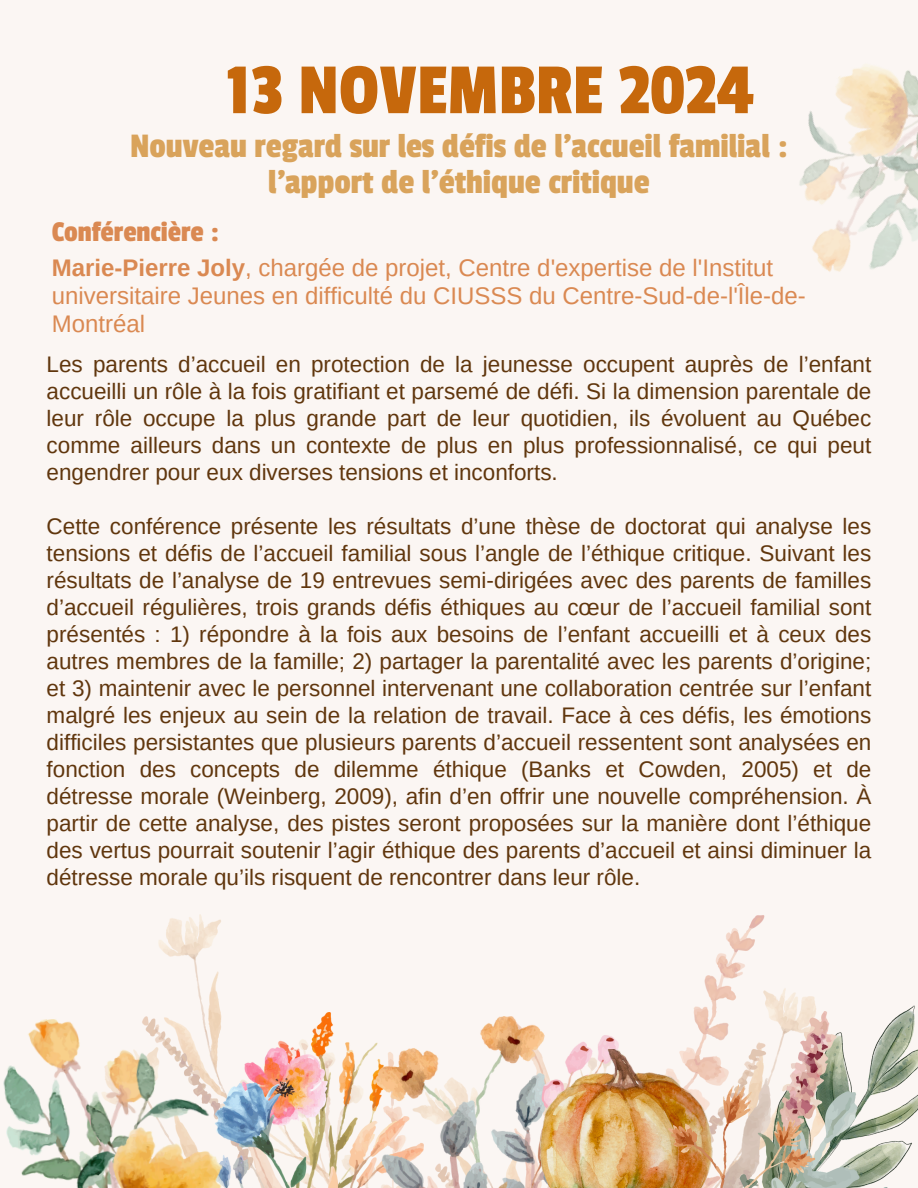
<style>
.page{position:relative;width:918px;height:1188px;background:#fbf6f3}
.page>*{position:absolute;margin:0;border:0;box-sizing:border-box;transform-origin:0 0}
.t1{font:75px "Passion One";color:#c6680c}
.t2{font:36px/36px "Passion One";color:#d9a35b;text-align:center}
.t3{font:30px "Passion One";color:#da8952}
.t4{font:24px/28.2px "Arimo";color:#da8952}
.t5{font:22.5px/27px "Arimo";color:#60360d;text-align:justify}
.s1{font-weight:700}
</style>
<div class="page">
<img style="left:158px;top:914px;width:658px;height:103px">
<img style="left:713px;top:1006px;width:205px;height:168px">
<img style="left:235px;top:1012px;width:188px;height:176px">
<img style="left:376px;top:1017px;width:243px;height:171px">
<img style="left:540px;top:1049px;width:128px;height:139px">
<img style="left:3px;top:1010px;width:232px;height:178px">
<img style="left:668px;top:1012px;width:221px;height:176px">
<img style="left:799px;top:66px;width:119px;height:206px">
<p class="t1" style="left:226px;top:51px;width:528px">13 NOVEMBRE 2024</p>
<p class="t2" style="left:130px;top:129px;width:659px">Nouveau regard sur les défis de l’accueil familial : l’apport de l’éthique critique</p>
<p class="t3" style="left:52px;top:216px;width:169px">Conférencière :</p>
<p class="t4" style="left:52px;top:254px;width:756px"><span class="s1">Marie-Pierre Joly</span>, chargée de projet, Centre d'expertise de l'Institut universitaire Jeunes en difficulté du CIUSSS du Centre-Sud-de-l'Île-de-<br>Montréal</p>
<p class="t5" style="left:47px;top:350px;width:826px">Les parents d’accueil en protection de la jeunesse occupent auprès de l’enfant accueilli un rôle à la fois gratifiant et parsemé de défi. Si la dimension parentale de leur rôle occupe la plus grande part de leur quotidien, ils évoluent au Québec comme ailleurs dans un contexte de plus en plus professionnalisé, ce qui peut engendrer pour eux diverses tensions et inconforts.</p>
<p class="t5" style="left:47px;top:512px;width:826px">Cette conférence présente les résultats d’une thèse de doctorat qui analyse les tensions et défis de l’accueil familial sous l’angle de l’éthique critique. Suivant les résultats de l’analyse de 19 entrevues semi-dirigées avec des parents de familles d’accueil régulières, trois grands défis éthiques au cœur de l’accueil familial sont présentés : 1) répondre à la fois aux besoins de l’enfant accueilli et à ceux des autres membres de la famille; 2) partager la parentalité avec les parents d’origine; et 3) maintenir avec le personnel intervenant une collaboration centrée sur l’enfant malgré les enjeux au sein de la relation de travail. Face à ces défis, les émotions difficiles persistantes que plusieurs parents d’accueil ressentent sont analysées en fonction des concepts de dilemme éthique (Banks et Cowden, 2005) et de détresse morale (Weinberg, 2009), afin d’en offrir une nouvelle compréhension. À partir de cette analyse, des pistes seront proposées sur la manière dont l’éthique des vertus pourrait soutenir l’agir éthique des parents d’accueil et ainsi diminuer la détresse morale qu’ils risquent de rencontrer dans leur rôle.</p>
</div>
